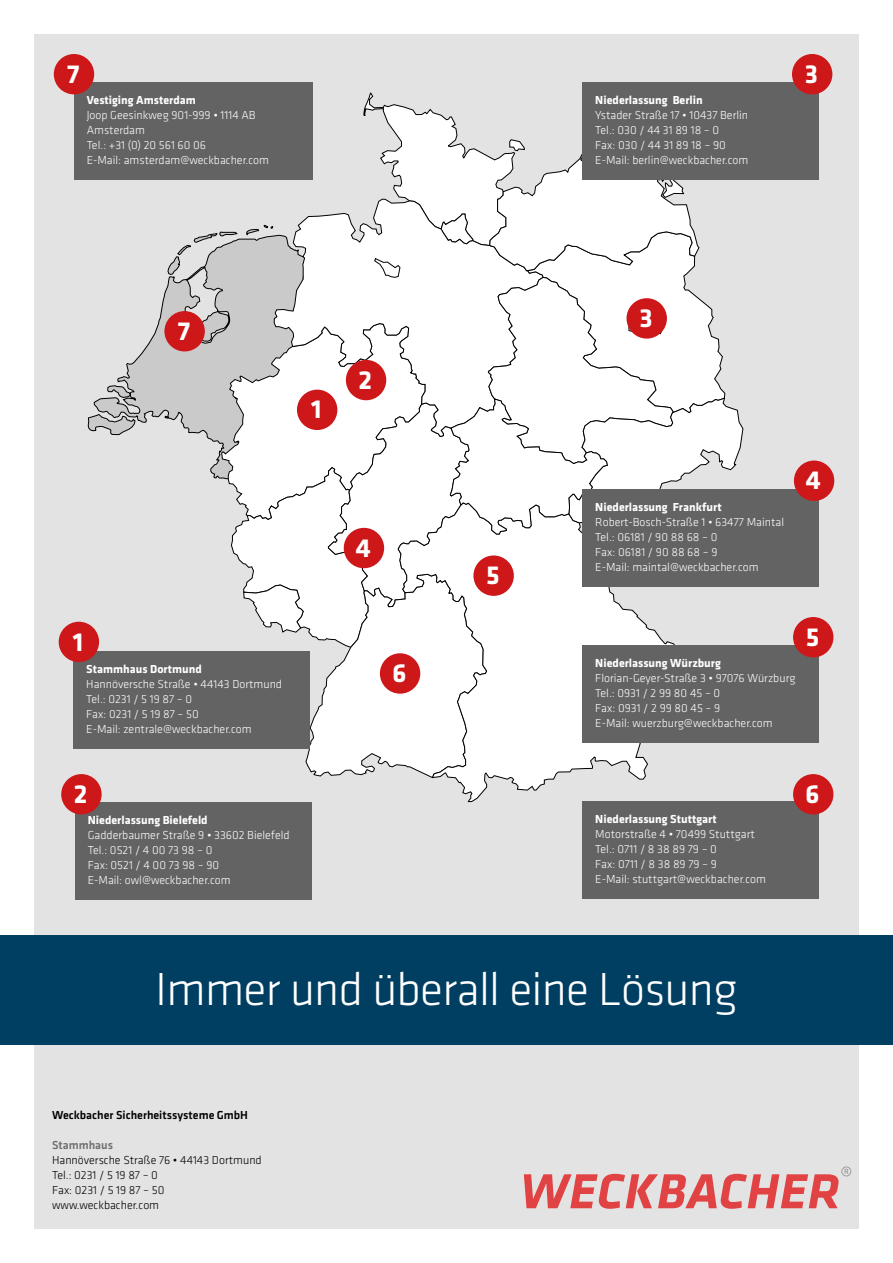
<style>
.page{position:relative;width:893px;height:1263px;background:#fff}
.page>*{position:absolute;margin:0;border:0;box-sizing:border-box;transform-origin:0 0}
.t1{font:300 48px "Klavika";letter-spacing:-.015em;color:#fff}
.t2{font:700 27px "Klavika";color:#fff}
.t3{font:300 12px/15px "Klavika";color:#fff}
.t4{font:700 12px "Klavika";color:#fff}
.t5{font:300 12px/15px "Klavika";color:#000}
.t6{font:500 12px "Klavika";color:#000}
.t7{font:500 12px "Klavika";color:#706f6f}
</style>
<div class="page">
<div style="left:34px;top:34px;width:825px;height:1195px;background:#e4e3e3"></div>
<svg style="left:88px;top:231px;width:133px;height:248px"></svg>
<svg style="left:432px;top:778px;width:213px;height:24px"></svg>
<svg style="left:221px;top:92px;width:522px;height:686px"></svg>
<div style="left:346px;top:360px;width:40px;height:40px;background:#cd1719;border-radius:50%"></div>
<div style="left:626px;top:298px;width:41px;height:41px;background:#cd1719;border-radius:50%"></div>
<div style="left:473px;top:555px;width:41px;height:41px;background:#cd1719;border-radius:50%"></div>
<div style="left:380px;top:653px;width:40px;height:41px;background:#cd1719;border-radius:50%"></div>
<div style="left:344px;top:528px;width:40px;height:40px;background:#cd1719;border-radius:50%"></div>
<div style="left:297px;top:390px;width:40px;height:40px;background:#cd1719;border-radius:50%"></div>
<div style="left:164px;top:311px;width:41px;height:40px;background:#cd1719;border-radius:50%"></div>
<div style="left:0;top:936px;width:893px;height:109px;background:#003f62"></div>
<div style="left:74px;top:651px;width:236px;height:98px;background:#646363"></div>
<div style="left:583px;top:82px;width:236px;height:98px;background:#646363"></div>
<div style="left:583px;top:489px;width:236px;height:98px;background:#646363"></div>
<div style="left:583px;top:645px;width:236px;height:98px;background:#646363"></div>
<div style="left:75px;top:802px;width:236px;height:98px;background:#646363"></div>
<div style="left:583px;top:801px;width:236px;height:98px;background:#646363"></div>
<div style="left:74px;top:82px;width:239px;height:98px;background:#646363"></div>
<div style="left:59px;top:622px;width:40px;height:40px;background:#cd1719;border-radius:50%"></div>
<div style="left:792px;top:54px;width:40px;height:40px;background:#cd1719;border-radius:50%"></div>
<div style="left:794px;top:460px;width:40px;height:41px;background:#cd1719;border-radius:50%"></div>
<div style="left:793px;top:617px;width:40px;height:40px;background:#cd1719;border-radius:50%"></div>
<div style="left:61px;top:774px;width:41px;height:40px;background:#cd1719;border-radius:50%"></div>
<div style="left:793px;top:774px;width:40px;height:40px;background:#cd1719;border-radius:50%"></div>
<div style="left:54px;top:54px;width:40px;height:40px;background:#cd1719;border-radius:50%"></div>
<svg style="left:524px;top:1166px;width:327px;height:43px"></svg>
<h2 class="t2" style="left:67px;top:64px;width:14px">7</h2>
<h2 class="t2" style="left:805px;top:64px;width:15px">3</h2>
<p class="t4" style="left:87px;top:95px;width:111px">Vestiging Amsterdam</p>
<p class="t3" style="left:87px;top:108px;width:184px">Joop Geesinkweg 901-999 • 1114 AB<br>Amsterdam<br>Tel.: +31 (0) 20 561 60 06<br>E-Mail: amsterdam@weckbacher.com</p>
<p class="t4" style="left:595px;top:95px;width:109px">Niederlassung Berlin</p>
<p class="t3" style="left:595px;top:108px;width:155px">Ystader Straße 17 • 10437 Berlin<br>Tel.: 030 / 44 31 89 18 – 0<br>Fax: 030 / 44 31 89 18 – 90<br>E-Mail: berlin@weckbacher.com</p>
<h2 class="t2" style="left:178px;top:321px;width:14px">7</h2>
<h2 class="t2" style="left:639px;top:308px;width:15px">3</h2>
<h2 class="t2" style="left:359px;top:370px;width:15px">2</h2>
<h2 class="t2" style="left:311px;top:399px;width:12px">1</h2>
<h2 class="t2" style="left:806px;top:470px;width:17px">4</h2>
<h2 class="t2" style="left:356px;top:538px;width:17px">4</h2>
<h2 class="t2" style="left:486px;top:565px;width:15px">5</h2>
<p class="t4" style="left:595px;top:502px;width:128px">Niederlassung Frankfurt</p>
<p class="t3" style="left:595px;top:515px;width:190px">Robert-Bosch-Straße 1 • 63477 Maintal<br>Tel.: 06181 / 90 88 68 – 0<br>Fax: 06181 / 90 88 68 – 9<br>E-Mail: maintal@weckbacher.com</p>
<h2 class="t2" style="left:73px;top:631px;width:12px">1</h2>
<h2 class="t2" style="left:806px;top:627px;width:15px">5</h2>
<p class="t4" style="left:86px;top:664px;width:117px">Stammhaus Dortmund</p>
<p class="t3" style="left:86px;top:677px;width:197px">Hannöversche Straße • 44143 Dortmund<br>Tel.: 0231 / 5 19 87 – 0<br>Fax: 0231 / 5 19 87 – 50<br>E-Mail: zentrale@weckbacher.com</p>
<h2 class="t2" style="left:392px;top:663px;width:15px">6</h2>
<p class="t4" style="left:595px;top:658px;width:127px">Niederlassung Würzburg</p>
<p class="t3" style="left:595px;top:671px;width:202px">Florian-Geyer-Straße 3 • 97076 Würzburg<br>Tel.: 0931 / 2 99 80 45 – 0<br>Fax: 0931 / 2 99 80 45 – 9<br>E-Mail: wuerzburg@weckbacher.com</p>
<h2 class="t2" style="left:74px;top:784px;width:15px">2</h2>
<h2 class="t2" style="left:806px;top:784px;width:15px">6</h2>
<p class="t4" style="left:88px;top:815px;width:121px">Niederlassung Bielefeld</p>
<p class="t3" style="left:88px;top:828px;width:203px">Gadderbaumer Straße 9 • 33602 Bielefeld<br>Tel.: 0521 / 4 00 73 98 – 0<br>Fax: 0521 / 4 00 73 98 – 90<br>E-Mail: owl@weckbacher.com</p>
<p class="t4" style="left:595px;top:814px;width:123px">Niederlassung Stuttgart</p>
<p class="t3" style="left:595px;top:827px;width:172px">Motorstraße 4 • 70499 Stuttgart<br>Tel.: 0711 / 8 38 89 79 – 0<br>Fax: 0711 / 8 38 89 79 – 9<br>E-Mail: stuttgart@weckbacher.com</p>
<h1 class="t1" style="left:155px;top:966px;width:584px">Immer und überall eine Lösung</h1>
<p class="t6" style="left:52px;top:1109px;width:197px">Weckbacher Sicherheitssysteme GmbH</p>
<p class="t7" style="left:52px;top:1139px;width:62px">Stammhaus</p>
<p class="t5" style="left:52px;top:1153px;width:211px">Hannöversche Straße 76 • 44143 Dortmund<br>Tel.: 0231 / 5 19 87 – 0<br>Fax: 0231 / 5 19 87 – 50 www.weckbacher.com</p>
</div>
